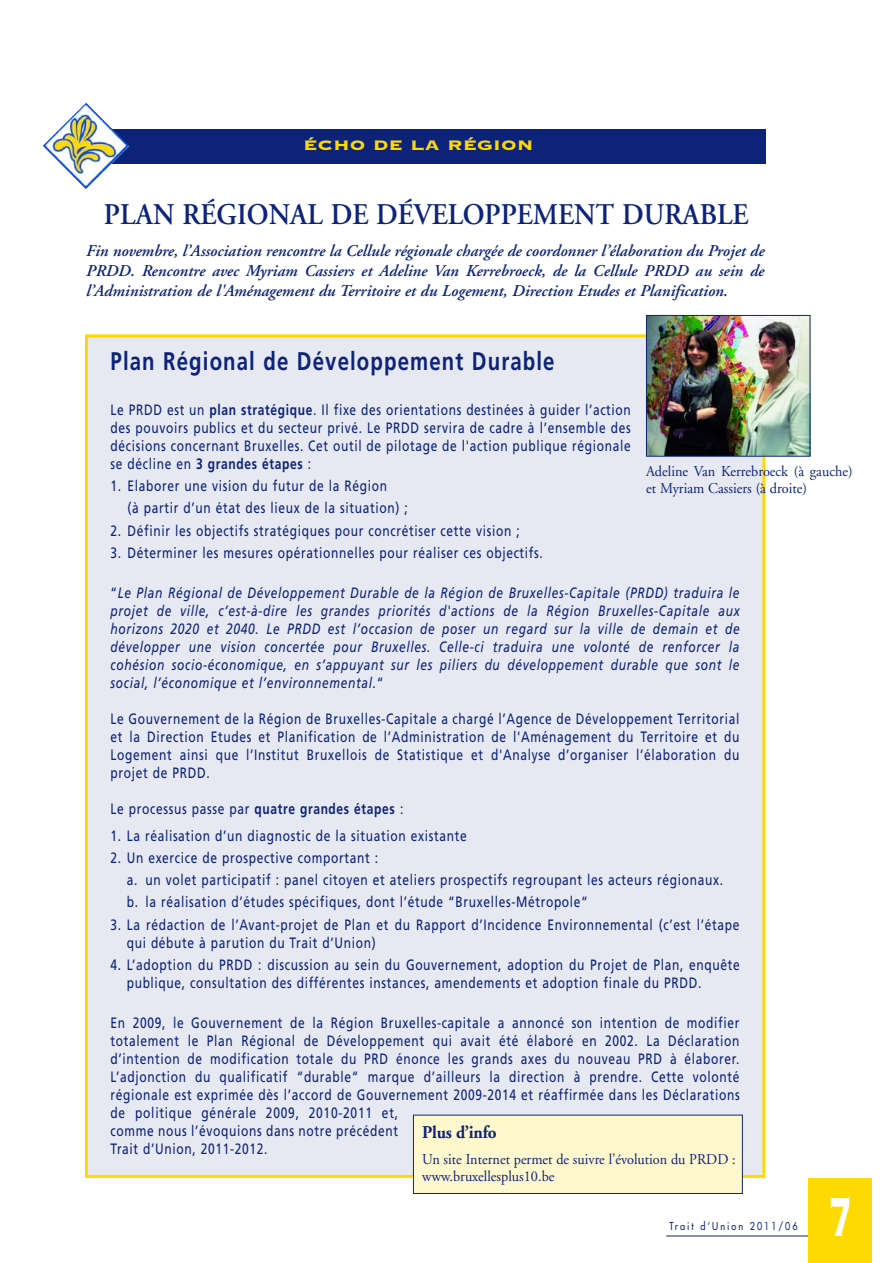
<style>
.page{position:relative;width:893px;height:1263px;background:#fff}
.page>*{position:absolute;margin:0;border:0;box-sizing:border-box;transform-origin:0 0}
.t1{font:72px "Copperplate Thirty Three BC";color:#fff;scale:.5 1}
.t2{font:600 30px "Adobe Garamond";color:#0c2379;scale:.92 1}
.t3{font:700 25.5px "Frutiger";letter-spacing:.055em;color:#0c2379;scale:.8 1}
.t4{font:18px "Copperplate Thirty Three BC";color:#ffd902;scale:1.2 1}
.t5{font:700 18px "Adobe Garamond";letter-spacing:-.015em;color:#0c2379;scale:.95 1}
.t6{font:italic 600 16.5px/19.8px "Adobe Garamond";color:#0c2379;text-align:justify}
.t7{font:15px/18px "Frutiger";letter-spacing:.055em;color:#0c2379;scale:.8 1}
.t8{font:italic 15px/18px "Frutiger";letter-spacing:.055em;color:#0c2379;text-align:justify;scale:.8 1}
.t9{font:15px/17.2px "Adobe Garamond";color:#0c2379;scale:.95 1}
.t10{font:10.5px "Futura";letter-spacing:.22em;color:#0c2379;scale:.87 1}
.s1{font-weight:700}
.s2{font-style:normal}
</style>
<div class="page">
<div style="left:87px;top:336px;width:677px;height:840px;background:#e7e9f2"></div>
<hr style="left:666px;top:1235px;width:155px;height:1px;background:#0c2379">
<div style="left:808px;top:1178px;width:64px;height:85px;background:#ffd902"></div>
<img style="left:648px;top:317px;width:160px;height:137px">
<div style="left:646px;top:315px;width:164px;height:141px;border:1px solid #0c2379"></div>
<div style="left:71px;top:129px;width:695px;height:34px;background:#0c2379"></div>
<img style="left:43px;top:103px;width:86px;height:86px">
<div style="left:413px;top:1115px;width:329px;height:78px;background:#fff7cd"></div>
<div style="left:413px;top:1115px;width:330px;height:79px;border:1px solid #0c2379"></div>
<p class="t4" style="left:303px;top:133px;width:194px">ÉCHO DE LA RÉGION</p>
<h2 class="t2" style="left:104px;top:203px;width:702px">PLAN RÉGIONAL DE DÉVELOPPEMENT DURABLE</h2>
<p class="t6" style="left:86px;top:243px;width:680px">Fin novembre, l’Association rencontre la Cellule régionale chargée de coordonner l’élaboration du Projet de PRDD. Rencontre avec Myriam Cassiers et Adeline Van Kerrebroeck, de la Cellule PRDD au sein de l’Administration de l'Aménagement du Territoire et du Logement, Direction Etudes et Planification.</p>
<h3 class="t3" style="left:111px;top:351px;width:556px">Plan Régional de Développement Durable</h3>
<p class="t7" style="left:111px;top:402px;width:652px;text-align:justify">Le PRDD est un <span class="s1">plan stratégique</span>. Il fixe des orientations destinées à guider l’action des pouvoirs publics et du secteur privé. Le PRDD servira de cadre à l’ensemble des décisions concernant Bruxelles. Cet outil de pilotage de l'action publique régionale se décline en <span class="s1">3 grandes étapes</span> :</p>
<p class="t7" style="left:128px;top:476px;width:352px;line-height:22.2px;text-indent:-17px">1. Elaborer une vision du futur de la Région<br>(à partir d’un état des lieux de la situation) ;</p>
<p class="t7" style="left:111px;top:523px;width:513px">2. Définir les objectifs stratégiques pour concrétiser cette vision ;</p>
<p class="t7" style="left:111px;top:545px;width:542px">3. Déterminer les mesures opérationnelles pour réaliser ces objectifs.</p>
<p class="t8" style="left:111px;top:585px;width:788px"><span class="s2">“</span>Le Plan Régional de Développement Durable de la Région de Bruxelles-Capitale (PRDD) traduira le projet de ville, c’est-à-dire les grandes priorités d'actions de la Région Bruxelles-Capitale aux horizons 2020 et 2040. Le PRDD est l’occasion de poser un regard sur la ville de demain et de développer une vision concertée pour Bruxelles. Celle-ci traduira une volonté de renforcer la cohésion socio-économique, en s’appuyant sur les piliers du développement durable que sont le social, l’économique et l’environnemental.<span class="s2">“</span></p>
<p class="t7" style="left:111px;top:711px;width:788px;text-align:justify">Le Gouvernement de la Région de Bruxelles-Capitale a chargé l’Agence de Développement Territorial et la Direction Etudes et Planification de l’Administration de l'Aménagement du Territoire et du Logement ainsi que l’Institut Bruxellois de Statistique et d'Analyse d’organiser l’élaboration du projet de PRDD.</p>
<p class="t7" style="left:111px;top:801px;width:368px">Le processus passe par <span class="s1">quatre grandes étapes</span> :</p>
<p class="t7" style="left:111px;top:828px;width:447px">1. La réalisation d’un diagnostic de la situation existante</p>
<p class="t7" style="left:127px;top:848px;width:747px;line-height:22.2px;text-indent:-16px">2. Un exercice de prospective comportant :<br>a. un volet participatif : panel citoyen et ateliers prospectifs regroupant les acteurs régionaux. b. la réalisation d’études spécifiques, dont l’étude “Bruxelles-Métropole“</p>
<p class="t7" style="left:127px;top:917px;width:767px;text-indent:-16px">3. La rédaction de l’Avant-projet de Plan et du Rapport d’Incidence Environnemental (c’est l’étape qui débute à parution du Trait d’Union)</p>
<p class="t7" style="left:127px;top:957px;width:768px;text-indent:-16px">4. L’adoption du PRDD : discussion au sein du Gouvernement, adoption du Projet de Plan, enquête publique, consultation des différentes instances, amendements et adoption finale du PRDD.</p>
<p class="t7" style="left:111px;top:1015px;width:788px">En 2009, le Gouvernement de la Région Bruxelles-capitale a annoncé son intention de modifier totalement le Plan Régional de Développement qui avait été élaboré en 2002. La Déclaration d’intention de modification totale du PRD énonce les grands axes du nouveau PRD à élaborer.<br>L’adjonction du qualificatif “durable“ marque d’ailleurs la direction à prendre. Cette volonté régionale est exprimée dès l’accord de Gouvernement 2009-2014 et réaffirmée dans les Déclarations de politique générale 2009, 2010-2011 et,<br>comme nous l’évoquions dans notre précédent<br>Trait d’Union, 2011-2012.</p>
<p class="t9" style="left:646px;top:464px;width:219px">Adeline Van Kerrebroeck (à gauche) et Myriam Cassiers (à droite)</p>
<p class="t5" style="left:422px;top:1125px;width:80px">Plus d’info</p>
<p class="t9" style="left:422px;top:1152px;width:331px">Un site Internet permet de suivre l’évolution du PRDD : www.bruxellesplus10.be</p>
<p class="t10" style="left:669px;top:1221px;width:149px">Trait d’Union 2011/06</p>
<h1 class="t1" style="left:829px;top:1169px;width:45px">7</h1>
</div>
